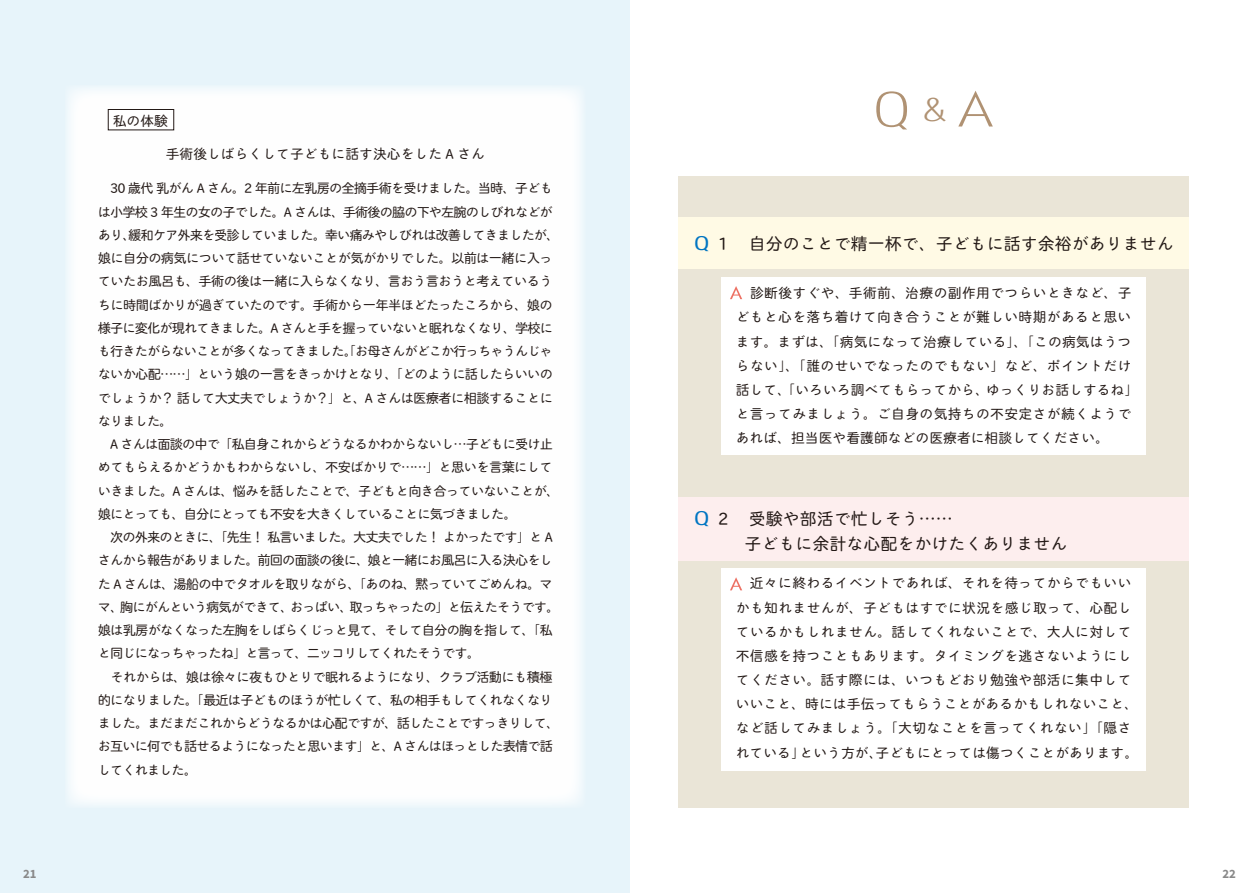
<style>
.page{position:relative;width:1259px;height:893px;background:#fff}
.page>*{position:absolute;margin:0;border:0;box-sizing:border-box;transform-origin:0 0}
.t1{font:47.85px "Letter Gothic Std";color:#b09273;scale:1.5 1}
.t2{font:16.95px/25.5px "TB Chibi R Go Plus K Pro";color:#231916}
.t3{font:13.8px/24.2px "TB Chibi R Go Plus K Pro";letter-spacing:.025em;color:#231916}
.t4{font:13.8px "TB Chibi R Go Plus K Pro";color:#231916}
.t5{font:13.35px/23.2px "TB Chibi R Go Plus K Pro";letter-spacing:-.065em;color:#231916}
.t6{font:700 12.75px "Source Sans Pro";color:#898989}
.s1{font-size:31.95px}
.s2{font-family:"Letter Gothic Std";font-weight:700;font-size:19.2px;color:#0075c2}
</style>
<div class="page">
<div style="left:0;top:0;width:629px;height:893px;background:#e7f4fa"></div>
<div style="left:65px;top:85px;width:520px;height:723px;background:#fff"></div>
<div style="left:678px;top:85px;width:510px;height:723px;background:#eae5d7"></div>
<div style="left:108px;top:109px;width:66px;height:21px;border:1px solid #231916"></div>
<div style="left:721px;top:277px;width:424px;height:177px;background:#fff"></div>
<div style="left:678px;top:217px;width:510px;height:51px;background:#fffae5"></div>
<div style="left:721px;top:568px;width:424px;height:203px;background:#fff"></div>
<div style="left:678px;top:497px;width:510px;height:64px;background:#fdeeee"></div>
<div style="left:664px;top:69px;width:539px;height:106px;background:#fff"></div>
<svg style="left:730px;top:286px;width:12px;height:13px"></svg>
<svg style="left:730px;top:577px;width:12px;height:13px"></svg>
<p class="t3" style="left:85px;top:108px;width:84px">　　私の体験</p>
<p class="t4" style="left:166px;top:142px;width:321px">手術後しばらくして子どもに話す決心をした A さん</p>
<p class="t5" style="left:98px;top:176px;width:463px">　30 歳代 乳がん A さん。2 年前に左乳房の全摘手術を受けました。当時、子どもは小学校 3 年生の女の子でした。A さんは、手術後の脇の下や左腕のしびれなどがあり、緩和ケア外来を受診していました。幸い痛みやしびれは改善してきましたが、娘に自分の病気について話せていないことが気がかりでした。以前は一緒に入っていたお風呂も、手術の後は一緒に入らなくなり、言おう言おうと考えているうちに時間ばかりが過ぎていたのです。手術から一年半ほどたったころから、娘の様子に変化が現れてきました。A さんと手を握っていないと眠れなくなり、学校にも行きたがらないことが多くなってきました。「お母さんがどこか行っちゃうんじゃないか心配……」という娘の一言をきっかけとなり、「どのように話したらいいのでしょうか？ 話して大丈夫でしょうか？」と、A さんは医療者に相談することになりました。<br>　A さんは面談の中で「私自身これからどうなるかわからないし…子どもに受け止めてもらえるかどうかもわからないし、不安ばかりで……」と思いを言葉にしていきました。A さんは、悩みを話したことで、子どもと向き合っていないことが、娘にとっても、自分にとっても不安を大きくしていることに気づきました。<br>　次の外来のときに、「先生！ 私言いました。大丈夫でした！ よかったです」と Aさんから報告がありました。前回の面談の後に、娘と一緒にお風呂に入る決心をした A さんは、湯船の中でタオルを取りながら、「あのね、黙っていてごめんね。ママ、胸にがんという病気ができて、おっぱい、取っちゃったの」と伝えたそうです。娘は乳房がなくなった左胸をしばらくじっと見て、そして自分の胸を指して、「私と同じになっちゃったね」と言って、二ッコリしてくれたそうです。<br>　それからは、娘は徐々に夜もひとりで眠れるようになり、クラブ活動にも積極的になりました。「最近は子どものほうが忙しくて、私の相手もしてくれなくなりました。まだまだこれからどうなるかは心配ですが、話したことですっきりして、お互いに何でも話せるようになったと思います」と、A さんはほっとした表情で話してくれました。</p>
<h1 class="t1" style="left:870px;top:82px;width:86px">Q<span class="s1">&amp;</span>A</h1>
<p class="t2" style="left:693px;top:229px;width:482px"><span class="s2">Q</span> １　自分のことで精一杯で、子どもに話す余裕がありません</p>
<p class="t3" style="left:736px;top:280px;width:404px">　診断後すぐや、手術前、治療の副作用でつらいときなど、子どもと心を落ち着けて向き合うことが難しい時期があると思います。まずは、「病気になって治療している」、「この病気はうつらない」、「誰のせいでなったのでもない」など、ポイントだけ話して、「いろいろ調べてもらってから、ゆっくりお話しするね」と言ってみましょう。ご自身の気持ちの不安定さが続くようであれば、担当医や看護師などの医療者に相談してください。</p>
<p class="t2" style="left:693px;top:504px;width:376px"><span class="s2">Q</span> ２　受験や部活で忙しそう……<br>　　　子どもに余計な心配をかけたくありません</p>
<p class="t3" style="left:736px;top:570px;width:404px">　近々に終わるイベントであれば、それを待ってからでもいいかも知れませんが、子どもはすでに状況を感じ取って、心配しているかもしれません。話してくれないことで、大人に対して不信感を持つこともあります。タイミングを逃さないようにしてください。話す際には、いつもどおり勉強や部活に集中していいこと、時には手伝ってもらうことがあるかもしれないこと、など話してみましょう。「大切なことを言ってくれない」「隠されている」という方が、子どもにとっては傷つくことがあります。</p>
<p class="t6" style="left:23px;top:866px;width:15px">21</p>
<p class="t6" style="left:1222px;top:866px;width:15px">22</p>
</div>
